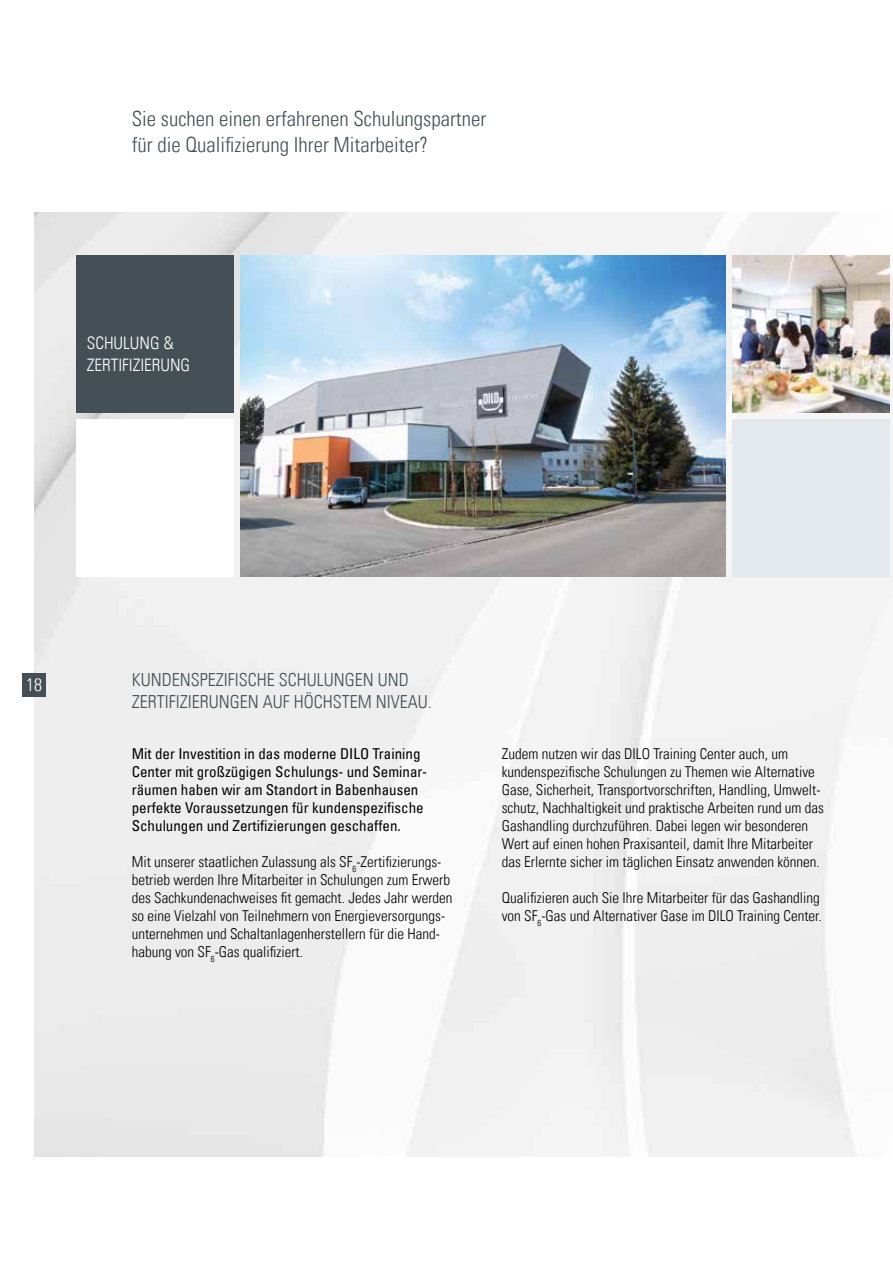
<style>
.page{position:relative;width:893px;height:1263px;background:#fff}
.page>*{position:absolute;margin:0;border:0;box-sizing:border-box;transform-origin:0 0}
.t1{font:300 condensed 21px/25.2px "Univers LT";color:#445055}
.t2{font:300 condensed 18px/22.5px "Univers LT";color:#445055}
.t3{font:300 condensed 18px "Univers LT";color:#fff}
.t4{font:300 condensed 17.25px/22.5px "Univers LT";color:#fff}
.t5{font:300 condensed 15px/18px "Univers LT";color:#000}
.t6{font:condensed 15px/18px "Univers LT";color:#000}
</style>
<div class="page">
<img style="left:34px;top:213px;width:859px;height:944px">
<div style="left:22px;top:673px;width:24px;height:24px;background:#445055"></div>
<div style="left:77px;top:255px;width:157px;height:158px;background:#445055"></div>
<img style="left:732px;top:255px;width:158px;height:158px">
<div style="left:77px;top:419px;width:157px;height:158px;background:#fff"></div>
<img style="left:240px;top:255px;width:486px;height:322px">
<div style="left:732px;top:419px;width:158px;height:158px;background:#e3e9ec"></div>
<h1 class="t1" style="left:132px;top:106px;width:356px">Sie suchen einen erfahrenen Schulungspartner für die Qualifizierung Ihrer Mitarbeiter?</h1>
<p class="t4" style="left:87px;top:331px;width:105px">SCHULUNG &amp;<br>ZERTIFIZIERUNG</p>
<p class="t3" style="left:26px;top:674px;width:17px">18</p>
<p class="t2" style="left:132px;top:668px;width:301px">KUNDENSPEZIFISCHE SCHULUNGEN UND<br>ZERTIFIZIERUNGEN AUF HÖCHSTEM NIVEAU.</p>
<p class="t6" style="left:132px;top:745px;width:297px">Mit der Investition in das moderne DILO Training Center mit großzügigen Schulungs- und Seminar&shy;räumen haben wir am Standort in Babenhausen perfekte Voraussetzungen für kundenspezifische Schulungen und Zertifizierungen geschaffen.</p>
<p class="t5" style="left:132px;top:853px;width:322px">Mit unserer staatlichen Zulassung als SF<sub>6</sub>-Zertifizierungs&shy;betrieb werden Ihre Mitarbeiter in Schulungen zum Erwerb des Sachkundenachweises fit gemacht. Jedes Jahr werden so eine Vielzahl von Teilnehmern von Energieversorgungs&shy;unternehmen und Schaltanlagenherstellern für die Hand&shy;habung von SF<sub>6</sub>-Gas qualifiziert.</p>
<p class="t5" style="left:502px;top:745px;width:324px">Zudem nutzen wir das DILO Training Center auch, um kundenspezifische Schulungen zu Themen wie Alternative Gase, Sicherheit, Transportvorschriften, Handling, Umwelt&shy;schutz, Nachhaltigkeit und praktische Arbeiten rund um das Gashandling durchzuführen. Dabei legen wir besonderen Wert auf einen hohen Praxisanteil, damit Ihre Mitarbeiter das Erlernte sicher im täglichen Einsatz anwenden können.</p>
<p class="t5" style="left:502px;top:889px;width:321px">Qualifizieren auch Sie Ihre Mitarbeiter für das Gashandling von SF<sub>6</sub>-Gas und Alternativer Gase im DILO Training Center.</p>
</div>
